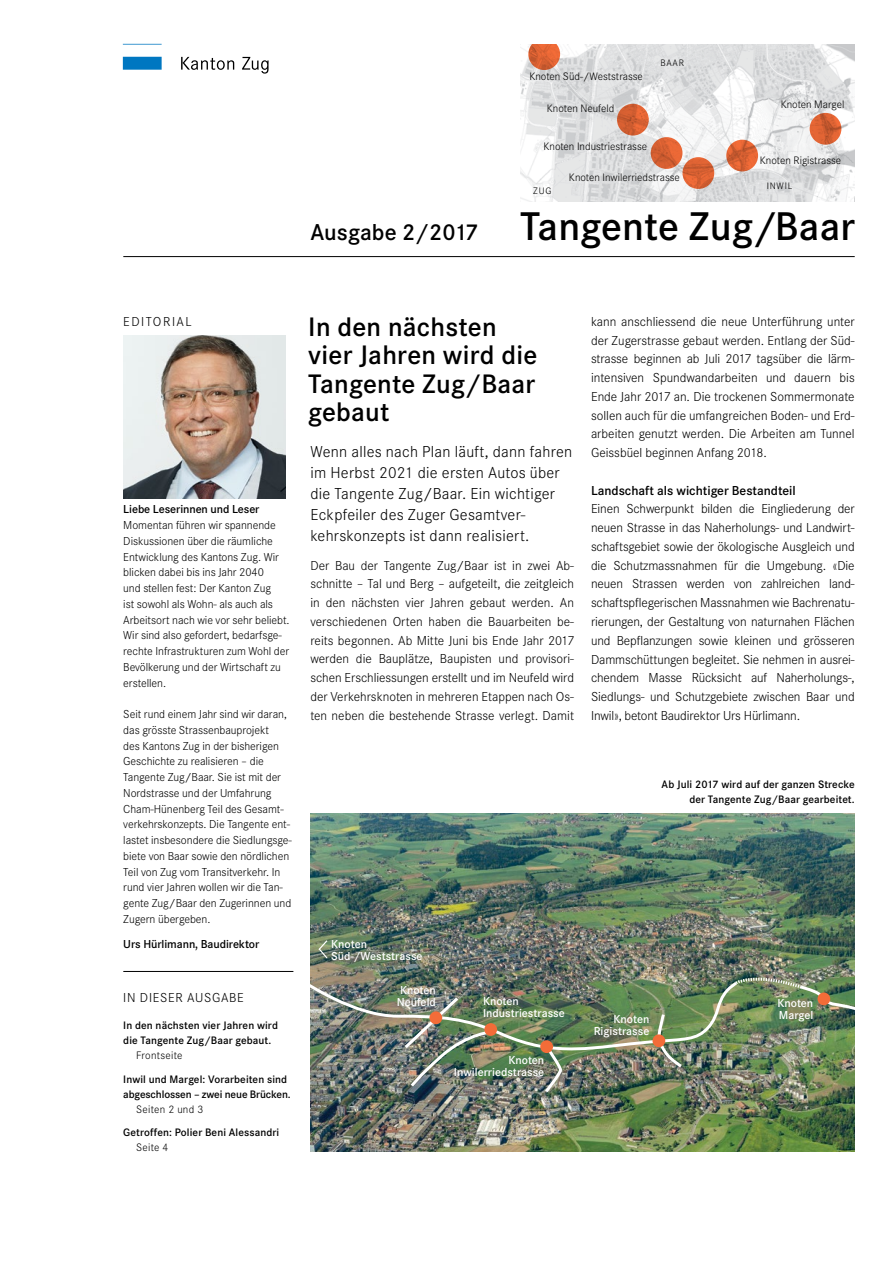
<style>
.page{position:relative;width:893px;height:1263px;background:#fff}
.page>*{position:absolute;margin:0;border:0;box-sizing:border-box;transform-origin:0 0}
.t1{font:41.55px "Corporate STOT Dem";letter-spacing:.005em;color:#000}
.t2{font:27.75px/28.5px "Corporate STOT Dem";letter-spacing:.01em;color:#000}
.t3{font:23.85px "Corporate STOT Dem";letter-spacing:.005em;color:#000}
.t4{font:300 16.5px/21px "Corporate STOT";letter-spacing:.015em;color:#000}
.t5{font:300 13.5px/18.8px "Corporate STOT";color:#000;text-align:justify}
.t6{font:13.5px "Corporate STOT Dem";color:#000}
.t7{font:300 13.5px "Corporate STOT";letter-spacing:.05em;color:#000}
.t8{font:300 13.5px "Corporate STOT";letter-spacing:.11em;color:#000}
.t9{font:300 12px/15.8px "Corporate STOT";letter-spacing:-.005em;color:#000}
.t10{font:12px/12px "Corporate STOT Dem";color:#fff}
.t11{font:12px "Corporate STOT Dem";letter-spacing:-.005em;color:#000}
.t12{font:11.25px/15px "Corporate STOT Dem";letter-spacing:.01em;color:#000}
.t13{font:300 11.25px "Corporate STOT";color:#000}
.t14{font:11.25px/15px "Corporate STOT Dem";letter-spacing:-.01em;color:#000}
.t15{font:300 11.25px "Corporate STOT";letter-spacing:.025em;color:#000}
.t16{font:300 9.75px "Corporate STOT";letter-spacing:.08em;color:#000}
</style>
<div class="page">
<img style="left:310px;top:813px;width:545px;height:338px">
<img style="left:310px;top:978px;width:545px;height:116px">
<svg style="left:181px;top:57px;width:88px;height:17px"></svg>
<svg style="left:123px;top:44px;width:39px;height:26px"></svg>
<hr style="left:123px;top:256px;width:732px;height:1px;background:#000">
<img style="left:123px;top:335px;width:163px;height:163px">
<hr style="left:123px;top:971px;width:170px;height:1px;background:#000">
<img style="left:521px;top:44px;width:334px;height:158px">
<svg style="left:726px;top:140px;width:32px;height:31px"></svg>
<svg style="left:651px;top:137px;width:31px;height:32px"></svg>
<svg style="left:617px;top:104px;width:32px;height:32px"></svg>
<svg style="left:528px;top:38px;width:32px;height:32px"></svg>
<svg style="left:810px;top:113px;width:31px;height:32px"></svg>
<svg style="left:682px;top:157px;width:32px;height:32px"></svg>
<div style="left:495px;top:33px;width:368px;height:10px;background:#fff"></div>
<div style="left:652px;top:1034px;width:13px;height:13px;background:#f36c38;border-radius:50%"></div>
<div style="left:484px;top:1023px;width:13px;height:13px;background:#f36c38;border-radius:50%"></div>
<div style="left:429px;top:1011px;width:13px;height:13px;background:#f36c38;border-radius:50%"></div>
<div style="left:540px;top:1040px;width:13px;height:13px;background:#f36c38;border-radius:50%"></div>
<div style="left:817px;top:992px;width:13px;height:13px;background:#f36c38;border-radius:50%"></div>
<svg style="left:317px;top:939px;width:12px;height:21px"></svg>
<h3 class="t3" style="left:310px;top:219px;width:170px">Ausgabe 2/2017</h3>
<p class="t16" style="left:660px;top:57px;width:25px">BAAR</p>
<p class="t13" style="left:529px;top:70px;width:115px">Knoten Süd-/Weststrasse</p>
<p class="t13" style="left:547px;top:102px;width:69px">Knoten Neufeld</p>
<p class="t13" style="left:543px;top:140px;width:105px">Knoten Industriestrasse</p>
<p class="t13" style="left:569px;top:171px;width:112px">Knoten Inwilerriedstrasse</p>
<p class="t16" style="left:533px;top:186px;width:20px">ZUG</p>
<p class="t13" style="left:781px;top:97px;width:65px">Knoten Margel</p>
<p class="t13" style="left:760px;top:154px;width:83px">Knoten Rigistrasse</p>
<p class="t16" style="left:767px;top:181px;width:27px">INWIL</p>
<h1 class="t1" style="left:520px;top:203px;width:336px">Tangente Zug/Baar</h1>
<p class="t8" style="left:123px;top:314px;width:70px">EDITORIAL</p>
<p class="t11" style="left:123px;top:503px;width:138px">Liebe Leserinnen und Leser</p>
<p class="t9" style="left:123px;top:517px;width:168px">Momentan führen wir spannende<br>Diskussionen über die räumliche<br>Entwicklung des Kantons Zug. Wir blicken dabei bis ins Jahr 2040<br>und stellen fest: Der Kanton Zug<br>ist sowohl als Wohn- als auch als<br>Arbeitsort nach wie vor sehr beliebt.<br>Wir sind also gefordert, bedarfsge&shy;rechte Infrastrukturen zum Wohl der<br>Bevölkerung und der Wirtschaft zu erstellen.</p>
<p class="t9" style="left:123px;top:706px;width:170px">Seit rund einem Jahr sind wir daran, das grösste Strassenbauprojekt<br>des Kantons Zug in der bisherigen Geschichte zu realisieren – die Tangente Zug/Baar. Sie ist mit der Nordstrasse und der Umfahrung Cham-Hünenberg Teil des Gesamt&shy;verkehrskonzepts. Die Tangente ent&shy;lastet insbesondere die Siedlungsge&shy;biete von Baar sowie den nördlichen Teil von Zug vom Transitverkehr. In rund vier Jahren wollen wir die Tan&shy;gente Zug/Baar den Zugerinnen und Zugern übergeben.</p>
<p class="t11" style="left:123px;top:937px;width:137px">Urs Hürlimann, Baudirektor</p>
<p class="t7" style="left:123px;top:989px;width:122px">IN DIESER AUSGABE</p>
<p class="t12" style="left:123px;top:1018px;width:156px">In den nächsten vier Jahren wird die Tangente Zug/Baar gebaut.</p>
<p class="t15" style="left:136px;top:1049px;width:48px">Frontseite</p>
<p class="t14" style="left:123px;top:1072px;width:169px">Inwil und Margel: Vorarbeiten sind abgeschlossen – zwei neue Brücken.</p>
<p class="t15" style="left:136px;top:1103px;width:69px">Seiten 2 und 3</p>
<p class="t12" style="left:123px;top:1125px;width:158px">Getroffen: Polier Beni Alessandri</p>
<p class="t13" style="left:136px;top:1141px;width:34px">Seite 4</p>
<h2 class="t2" style="left:308px;top:313px;width:230px">In den nächsten vier Jahren wird die<br>Tangente Zug/Baar gebaut</h2>
<p class="t4" style="left:310px;top:441px;width:263px">Wenn alles nach Plan läuft, dann fahren im Herbst 2021 die ersten Autos über die Tangente Zug/Baar. Ein wichtiger Eckpfeiler des Zuger Gesamtver&shy;kehrskonzepts ist dann realisiert.</p>
<p class="t5" style="left:310px;top:556px;width:265px">Der Bau der Tangente Zug/Baar ist in zwei Ab&shy;schnitte – Tal und Berg – aufgeteilt, die zeitgleich in den nächsten vier Jahren gebaut werden. An verschiedenen Orten haben die Bauarbeiten be&shy;reits begonnen. Ab Mitte Juni bis Ende Jahr 2017 werden die Bauplätze, Baupisten und provisori&shy;schen Erschliessungen erstellt und im Neufeld wird der Verkehrsknoten in mehreren Etappen nach Os&shy;ten neben die bestehende Strasse verlegt. Damit</p>
<p class="t10" style="left:331px;top:938px;width:93px">Knoten<br>Süd-/Weststrasse</p>
<p class="t10" style="left:397px;top:984px;width:41px">Knoten<br>Neufeld</p>
<p class="t10" style="left:483px;top:995px;width:83px">Knoten<br>Industriestrasse</p>
<p class="t10" style="left:454px;top:1054px;width:92px;text-align:right">Knoten<br>Inwilerriedstrasse</p>
<p class="t5" style="left:591px;top:312px;width:265px">kann anschliessend die neue Unterführung unter der Zugerstrasse gebaut werden. Entlang der Süd&shy;strasse beginnen ab Juli 2017 tagsüber die lärm&shy;intensiven Spundwandarbeiten und dauern bis Ende Jahr 2017 an. Die trockenen Sommermonate sollen auch für die umfangreichen Boden- und Erd&shy;arbeiten genutzt werden. Die Arbeiten am Tunnel Geissbüel beginnen Anfang 2018.</p>
<p class="t6" style="left:591px;top:482px;width:206px">Landschaft als wichtiger Bestandteil</p>
<p class="t5" style="left:591px;top:500px;width:265px">Einen Schwerpunkt bilden die Eingliederung der neuen Strasse in das Naherholungs- und Landwirt&shy;schaftsgebiet sowie der ökologische Ausgleich und die Schutzmassnahmen für die Umgebung. «Die neuen Strassen werden von zahlreichen land&shy;schaftspflegerischen Massnahmen wie Bachrenatu&shy;rierungen, der Gestaltung von naturnahen Flächen und Bepflanzungen sowie kleinen und grösseren Dammschüttungen begleitet. Sie nehmen in ausrei&shy;chendem Masse Rücksicht auf Naherholungs-, Siedlungs- und Schutzgebiete zwischen Baar und Inwil», betont Baudirektor Urs Hürlimann.</p>
<p class="t12" style="left:662px;top:777px;width:195px;text-align:right">Ab Juli 2017 wird auf der ganzen Strecke der Tangente Zug/Baar gearbeitet.</p>
<p class="t10" style="left:594px;top:1013px;width:57px;text-align:right">Knoten<br>Rigistrasse</p>
<p class="t10" style="left:777px;top:997px;width:37px">Knoten<br>Margel</p>
</div>
